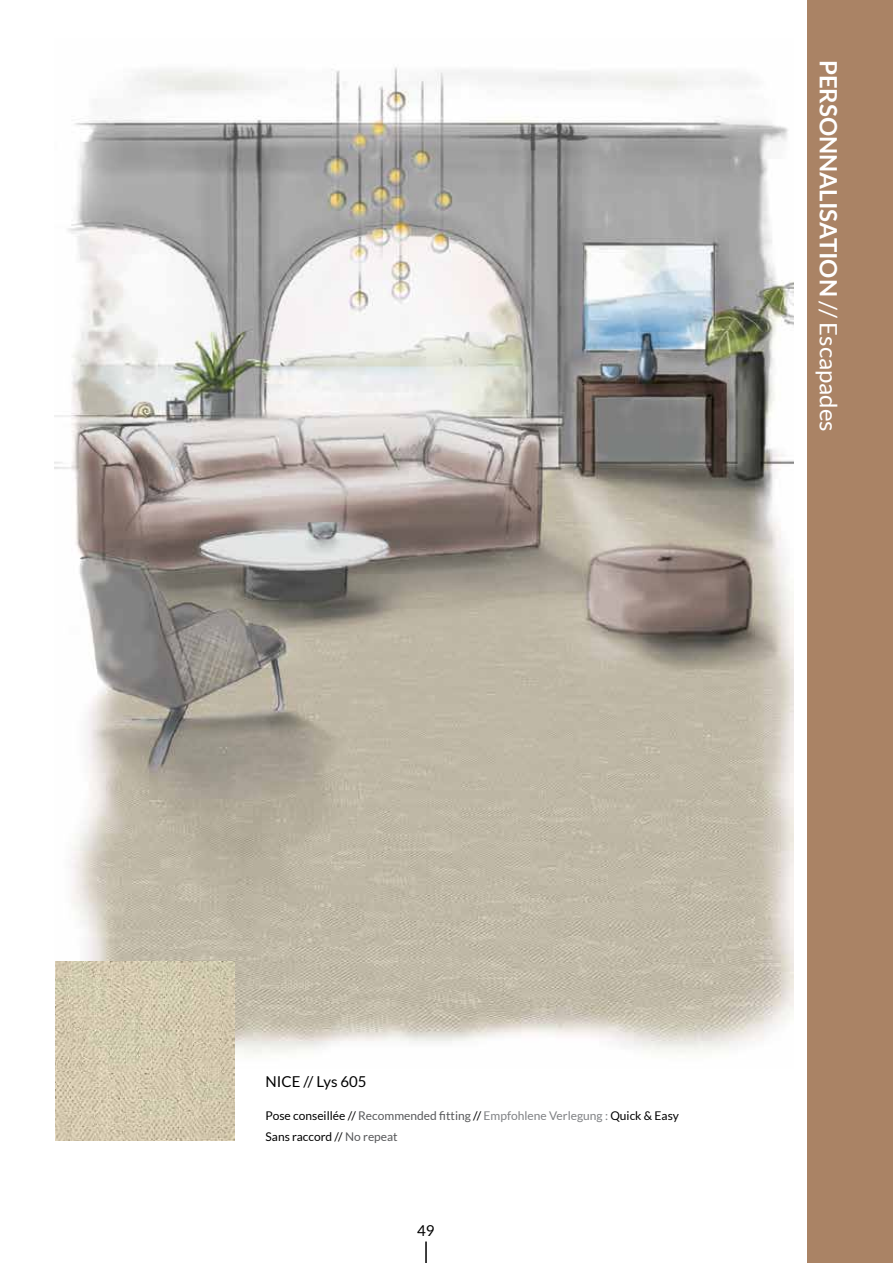
<style>
.page{position:relative;width:893px;height:1263px;background:#fff}
.page>*{position:absolute;margin:0;border:0;box-sizing:border-box;transform-origin:0 0}
.t1{font:700 24px "Lato";color:#fff}
.t2{font:15px "Lato";color:#000}
.t3{font:12px/21px "Lato";color:#000}
.s1{font-weight:400}
.s2{color:#58595b}
.s3{color:#808285}
</style>
<div class="page">
<div style="left:808px;top:0;width:85px;height:1263px;background:#aa8365"></div>
<hr style="left:425px;top:1241px;width:2px;height:22px;background:#000">
<img style="left:55px;top:67px;width:738px;height:988px">
<img style="left:55px;top:961px;width:180px;height:180px">
<h1 class="t1" style="left:842px;top:60px;width:374px;rotate:90deg">PERSONNALISATION <span class="s1">// Escapades</span></h1>
<p class="t2" style="left:266px;top:1073px;width:102px">NICE // Lys 605</p>
<p class="t3" style="left:266px;top:1105px;width:415px">Pose conseillée // <span class="s2">Recommended fitting</span> // <span class="s3">Empfohlene Verlegung :</span> Quick &amp; Easy<br>Sans raccord // <span class="s2">No repeat</span></p>
<p class="t2" style="left:417px;top:1222px;width:19px">49</p>
</div>
